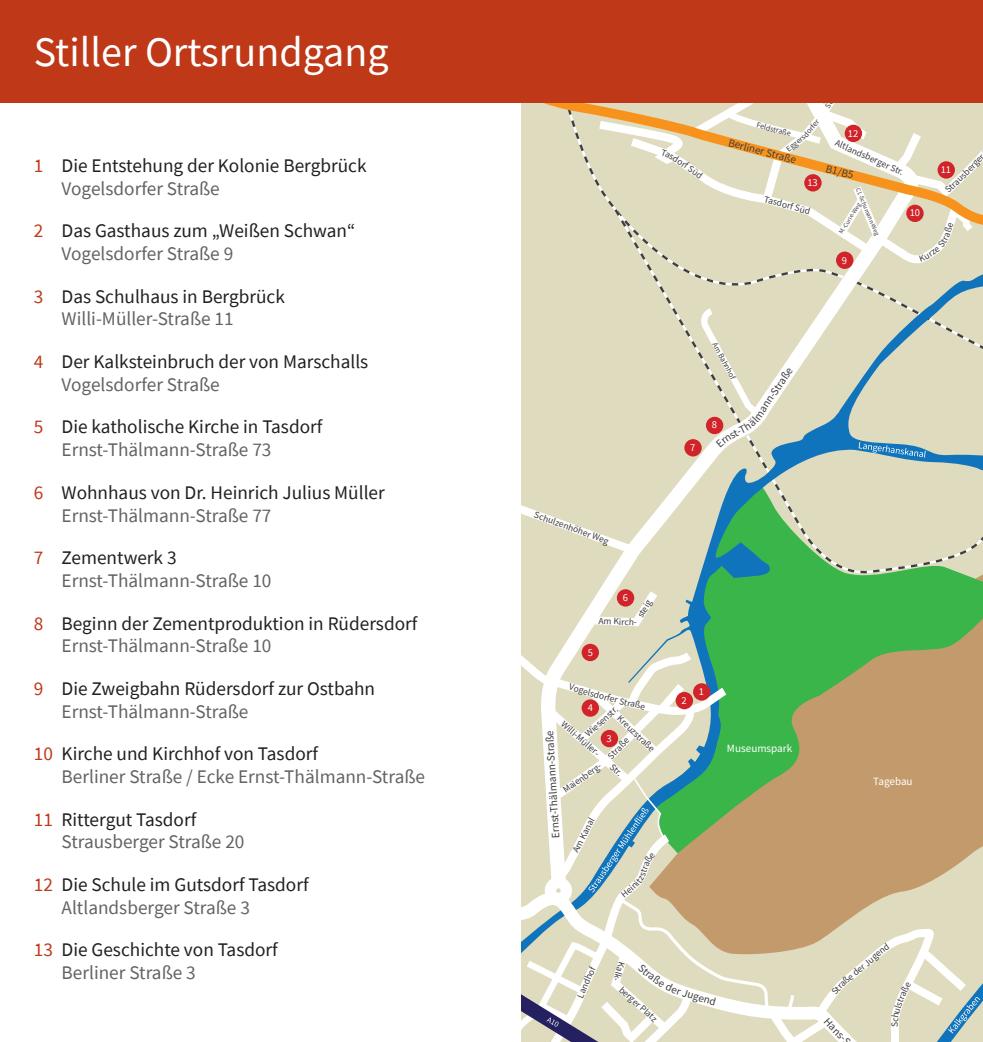
<style>
.page{position:relative;width:983px;height:1042px;background:#fff}
.page>*{position:absolute;margin:0;border:0;box-sizing:border-box;transform-origin:0 0}
.t1{font:42px "Source Sans Pro";color:#fff}
.t2{font:19.25px/22.8px "Source Sans Pro";color:#231f20}
.t3{font:19.25px/22.8px "Source Sans Pro";color:#636366}
.t4{font:11.2px "Source Sans Pro";color:#3e3e3f}
.t5{font:11.2px "Source Sans Pro";color:#fff}
.t6{font:10.5px "Source Sans Pro";color:#fff}
.t7{font:9.45px "Source Sans Pro";color:#3e3e3f}
.t8{font:7.88px "Source Sans Pro";color:#3e3e3f}
.t9{font:6.3px "Source Sans Pro";color:#3e3e3f}
.s1{color:#bf3818}
.s2{color:#636366}
.s3{color:#231f20}
</style>
<div class="page">
<svg style="left:521px;top:246px;width:461px;height:405px;background:#bdcfab"></svg>
<svg style="left:539px;top:226px;width:379px;height:425px;background:#bad0ae"></svg>
<svg style="left:589px;top:591px;width:68px;height:35px"></svg>
<svg style="left:521px;top:503px;width:113px;height:51px"></svg>
<div style="left:521px;top:103px;width:78px;height:123px;background:#dfdbbe"></div>
<svg style="left:858px;top:442px;width:67px;height:15px"></svg>
<div style="left:835px;top:252px;width:18px;height:17px;background:#d1232a;border-radius:50%"></div>
<div style="left:616px;top:589px;width:18px;height:17px;background:#d1232a;border-radius:50%"></div>
<div style="left:581px;top:644px;width:18px;height:17px;background:#d1232a;border-radius:50%"></div>
<div style="left:684px;top:439px;width:17px;height:17px;background:#d1232a;border-radius:50%"></div>
<div style="left:0;top:0;width:982px;height:103px;background:#bf3818"></div>
<svg style="left:700px;top:308px;width:61px;height:139px"></svg>
<svg style="left:599px;top:85px;width:384px;height:178px"></svg>
<svg style="left:521px;top:651px;width:461px;height:391px;background:#c4c19e"></svg>
<h1 class="t1" style="left:34px;top:26px;width:356px">Stiller Ortsrundgang</h1>
<p class="t2" style="left:62px;top:154px;width:306px;text-indent:-28px"><span class="s1">1</span> Die Entstehung der Kolonie Bergbrück<br><span class="s2">Vogelsdorfer Straße</span></p>
<p class="t2" style="left:62px;top:219px;width:295px;text-indent:-28px"><span class="s1">2</span> Das Gasthaus zum „Weißen Schwan“<br><span class="s2">Vogelsdorfer Straße 9</span></p>
<p class="t2" style="left:62px;top:285px;width:225px;text-indent:-28px"><span class="s1">3</span> Das Schulhaus in Bergbrück<br><span class="s2">Willi-Müller-Straße 11</span></p>
<p class="t2" style="left:62px;top:350px;width:308px;text-indent:-28px"><span class="s1">4</span> Der Kalksteinbruch der von Marschalls<br><span class="s2">Vogelsdorfer Straße</span></p>
<p class="t2" style="left:62px;top:415px;width:262px;text-indent:-28px"><span class="s1">5</span> Die katholische Kirche in Tasdorf<br><span class="s2">Ernst-Thälmann-Straße 73</span></p>
<p class="t2" style="left:62px;top:481px;width:325px;text-indent:-28px"><span class="s1">6</span> Wohnhaus von Dr. Heinrich Julius Müller<br><span class="s2">Ernst-Thälmann-Straße 77</span></p>
<p class="t3" style="left:62px;top:546px;width:211px;text-indent:-28px"><span class="s1">7</span> <span class="s3">Zementwerk 3<br></span>Ernst-Thälmann-Straße 10</p>
<p class="t2" style="left:62px;top:612px;width:357px;text-indent:-28px"><span class="s1">8</span> Beginn der Zementproduktion in Rüdersdorf<br><span class="s2">Ernst-Thälmann-Straße 10</span></p>
<p class="t2" style="left:62px;top:677px;width:315px;text-indent:-28px"><span class="s1">9</span> Die Zweigbahn Rüdersdorf zur Ostbahn<br><span class="s2">Ernst-Thälmann-Straße</span></p>
<p class="t3" style="left:62px;top:742px;width:365px;text-indent:-28px"><span class="s1">10</span> <span class="s3">Kirche und Kirchhof von Tasdorf<br></span>Berliner Straße / Ecke Ernst-Thälmann-Straße</p>
<p class="t3" style="left:62px;top:808px;width:184px;text-indent:-28px"><span class="s1">11</span> <span class="s3">Rittergut Tasdorf<br></span>Strausberger Straße 20</p>
<p class="t2" style="left:62px;top:873px;width:248px;text-indent:-28px"><span class="s1">12</span> Die Schule im Gutsdorf Tasdorf<br><span class="s2">Altlandsberger Straße 3</span></p>
<p class="t2" style="left:62px;top:938px;width:218px;text-indent:-28px"><span class="s1">13</span> Die Geschichte von Tasdorf<br><span class="s2">Berliner Straße 3</span></p>
<p class="t8" style="left:822px;top:105px;width:13px;rotate:-58deg">Str.</p>
<p class="t8" style="left:800px;top:133px;width:22px;rotate:-50deg">dorfer</p>
<p class="t8" style="left:761px;top:120px;width:15px;rotate:15deg">elds</p>
<p class="t8" style="left:774px;top:124px;width:19px;rotate:14deg">traße</p>
<p class="t4" style="left:730px;top:135px;width:71px;rotate:15deg">Berliner Straße</p>
<p class="t6" style="left:847px;top:127px;width:12px">12</p>
<p class="t8" style="left:783px;top:145px;width:24px;rotate:-38deg">Eggers</p>
<p class="t7" style="left:838px;top:136px;width:73px;rotate:24deg">Altlandsberger Str</p>
<p class="t9" style="left:861px;top:187px;width:52px;rotate:67deg">Cl.-Schumann-Weg</p>
<p class="t4" style="left:828px;top:161px;width:30px;rotate:15deg">B1/B5</p>
<p class="t6" style="left:807px;top:176px;width:12px">13</p>
<p class="t7" style="left:765px;top:193px;width:49px;rotate:15deg">Tasdorf Süd</p>
<p class="t9" style="left:836px;top:231px;width:37px;rotate:-58deg">M.-Curie-Weg</p>
<p class="t6" style="left:841px;top:253px;width:7px">9</p>
<p class="t6" style="left:909px;top:206px;width:12px">10</p>
<p class="t6" style="left:940px;top:163px;width:12px">11</p>
<p class="t7" style="left:536px;top:508px;width:80px;rotate:20deg">Schulzenhöher Weg</p>
<p class="t6" style="left:622px;top:591px;width:7px">6</p>
<p class="t7" style="left:634px;top:613px;width:20px;rotate:-59deg">steig</p>
<p class="t7" style="left:598px;top:614px;width:40px;rotate:3deg">Am Kirch-</p>
<p class="t6" style="left:587px;top:645px;width:7px">5</p>
<p class="t7" style="left:580px;top:683px;width:28px;rotate:16deg">gelsdo</p>
<p class="t7" style="left:605px;top:690px;width:16px;rotate:15deg">rfer</p>
<p class="t7" style="left:622px;top:712px;width:49px;rotate:43deg">Kreuzstraße</p>
<p class="t6" style="left:587px;top:701px;width:7px">4</p>
<p class="t7" style="left:582px;top:730px;width:42px;rotate:-42deg">Wiesenstr.</p>
<p class="t7" style="left:566px;top:718px;width:49px;rotate:41deg">Willi-Müller-</p>
<p class="t4" style="left:544px;top:782px;width:53px;rotate:-93deg">ann-Straße</p>
<p class="t6" style="left:606px;top:732px;width:7px">3</p>
<p class="t7" style="left:604px;top:753px;width:28px;rotate:-45deg">Straße</p>
<p class="t7" style="left:615px;top:761px;width:15px;rotate:41deg">Str.</p>
<p class="t7" style="left:569px;top:779px;width:35px;rotate:-36deg">ienberg-</p>
<p class="t4" style="left:548px;top:839px;width:58px;rotate:-94deg">Ernst T- hä ml</p>
<p class="t7" style="left:569px;top:849px;width:27px;rotate:-63deg">Am Ka</p>
<p class="t6" style="left:690px;top:441px;width:7px">7</p>
<p class="t8" style="left:719px;top:340px;width:42px;rotate:62deg">Am Bahnhof</p>
<p class="t6" style="left:711px;top:418px;width:7px">8</p>
<p class="t4" style="left:749px;top:414px;width:62px;rotate:-56deg">mann-Straße</p>
<p class="t6" style="left:681px;top:694px;width:7px">2</p>
<p class="t6" style="left:698px;top:685px;width:7px">1</p>
<p class="t5" style="left:726px;top:741px;width:67px">Museumspark</p>
<p class="t5" style="left:873px;top:774px;width:41px">Tagebau</p>
<p class="t7" style="left:628px;top:963px;width:22px;rotate:107deg">Kalk-</p>
<p class="t7" style="left:624px;top:983px;width:49px;rotate:42deg">berger Platz</p>
</div>
